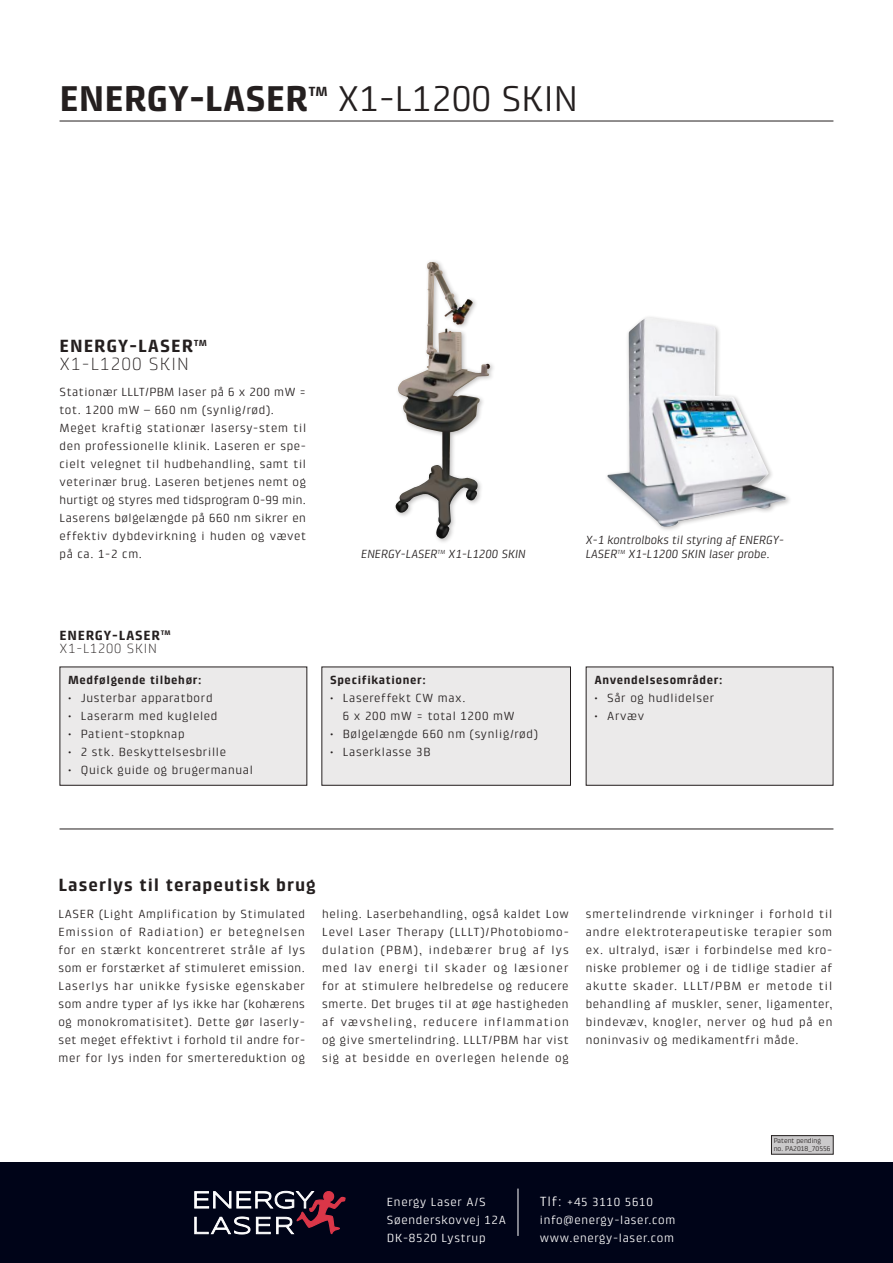
<style>
.page{position:relative;width:893px;height:1263px;background:#fff}
.page>*{position:absolute;margin:0;border:0;box-sizing:border-box;transform-origin:0 0}
.t1{font:700 36.45px "Klint Std";color:#241f1f}
.t2{font:36.45px "Klint Std";color:#241f1f}
.t3{font:700 18px/18px "Klint Std";letter-spacing:.055em;color:#241f1f}
.t4{font:700 13.5px/13.5px "Klint Std";letter-spacing:.055em;color:#241f1f}
.t5{font:12px/18px "Klint Std";letter-spacing:.055em;color:#241f1f;text-align:justify}
.t6{font:12px/18px "Klint Std";letter-spacing:.055em;color:#fff}
.t7{font:italic 12px/14.4px "Klint Std";color:#241f1f}
.t8{font:700 12px "Klint Std";letter-spacing:.055em;color:#241f1f}
.t9{font:7.05px/8.4px "Klint Std";color:#241f1f}
.s1{font-weight:300}
.s2{font-size:13.5px}
</style>
<div class="page">
<div style="left:0;top:1162px;width:893px;height:101px;background:#000418"></div>
<svg style="left:194px;top:1190px;width:151px;height:45px"></svg>
<hr style="left:518px;top:1188px;width:1px;height:48px;background:#fff">
<div style="left:771px;top:1135px;width:62px;height:19px;background:#cbcacb"></div>
<div style="left:771px;top:1135px;width:62px;height:19px;border:1px solid #241f1f"></div>
<hr style="left:60px;top:828px;width:773px;height:1px;background:#241f1f">
<img style="left:395px;top:262px;width:95px;height:278px">
<img style="left:607px;top:317px;width:179px;height:210px">
<hr style="left:60px;top:121px;width:773px;height:1px;background:#241f1f">
<div style="left:60px;top:667px;width:247px;height:118px;background:#ebeaea"></div>
<div style="left:60px;top:666px;width:247px;height:120px;border:1px solid #241f1f"></div>
<div style="left:322px;top:667px;width:248px;height:118px;background:#ebeaea"></div>
<div style="left:321px;top:666px;width:250px;height:120px;border:1px solid #241f1f"></div>
<div style="left:586px;top:667px;width:247px;height:118px;background:#ebeaea"></div>
<div style="left:586px;top:666px;width:247px;height:120px;border:1px solid #241f1f"></div>
<h1 class="t1" style="left:60px;top:78px;width:250px">ENERGY-LASER</h1>
<p class="t4" style="left:308px;top:85px;width:21px">TM</p>
<h1 class="t2" style="left:337px;top:78px;width:242px">X1-L1200 SKIN</h1>
<h2 class="t3" style="left:60px;top:337px;width:149px">ENERGY-LASER<sup>TM<br></sup><span class="s1">X1-L1200 SKIN</span></h2>
<p class="t5" style="left:60px;top:383px;width:248px;text-align:left">Stationær LLLT/PBM laser på 6 x 200 mW = tot. 1200 mW – 660 nm (synlig/rød).<br>Meget kraftig stationær lasersy-stem til den professionelle klinik. Laseren er spe&shy;cielt velegnet til hudbehandling, samt til veterinær brug. Laseren betjenes nemt og hurtigt og styres med tidsprogram 0-99 min.<br>Laserens bølgelængde på 660 nm sikrer en effektiv dybdevirkning i huden og vævet på ca. 1-2 cm.</p>
<p class="t7" style="left:361px;top:547px;width:166px">ENERGY-LASER<sup>TM</sup> X1-L1200 SKIN</p>
<p class="t4" style="left:60px;top:628px;width:113px">ENERGY-LASER<sup>TM<br></sup><span class="s1">X1-L1200 SKIN</span></p>
<p class="t8" style="left:68px;top:673px;width:135px">Medfølgende tilbehør:</p>
<p class="t5" style="left:68px;top:689px;width:146px">• Justerbar apparatbord</p>
<p class="t5" style="left:68px;top:707px;width:151px">• Laserarm med kugleled</p>
<p class="t5" style="left:68px;top:725px;width:118px">• Patient-stopknap</p>
<p class="t5" style="left:68px;top:743px;width:160px">• 2 stk. Beskyttelsesbrille</p>
<p class="t5" style="left:68px;top:761px;width:186px">• Quick guide og brugermanual</p>
<p class="t8" style="left:330px;top:673px;width:97px">Specifikationer:</p>
<p class="t5" style="left:343px;top:689px;width:173px;text-indent:-13px">• Lasereffekt CW max.<br>6 x 200 mW = total 1200 mW</p>
<p class="t5" style="left:330px;top:725px;width:209px">• Bølgelængde 660 nm (synlig/rød)</p>
<p class="t5" style="left:330px;top:743px;width:102px">• Laserklasse 3B</p>
<h2 class="t3" style="left:58px;top:876px;width:259px">Laserlys til terapeutisk brug</h2>
<p class="t7" style="left:586px;top:532px;width:200px">X-1 kontrolboks til styring af ENERGY-<br>LASER<sup>TM</sup> X1-L1200 SKIN laser probe.</p>
<p class="t8" style="left:594px;top:673px;width:130px">Anvendelsesområder:</p>
<p class="t5" style="left:594px;top:689px;width:121px">• Sår og hudlidelser</p>
<p class="t5" style="left:594px;top:707px;width:51px">• Arvæv</p>
<p class="t5" style="left:58px;top:905px;width:248px">LASER (Light Amplification by Stimulated Emission of Radiation) er betegnelsen for en stærkt koncentreret stråle af lys som er forstærket af stimuleret emission.<br>Laserlys har unikke fysiske egenskaber som andre typer af lys ikke har (kohærens og monokromatisitet). Dette gør laserly&shy;set meget effektivt i forhold til andre for&shy;mer for lys inden for smertereduktion og</p>
<p class="t5" style="left:322px;top:905px;width:248px">heling. Laserbehandling, også kaldet Low Level Laser Therapy (LLLT)/Photobiomo&shy;dulation (PBM), indebærer brug af lys med lav energi til skader og læsioner for at stimulere helbredelse og reducere smerte. Det bruges til at øge hastigheden af vævsheling, reducere inflammation og give smertelindring. LLLT/PBM har vist sig at besidde en overlegen helende og</p>
<p class="t5" style="left:586px;top:905px;width:248px">smertelindrende virkninger i forhold til andre elektroterapeutiske terapier som ex. ultralyd, især i forbindelse med kro&shy;niske problemer og i de tidlige stadier af akutte skader. LLLT/PBM er metode til behandling af muskler, sener, ligamenter, bindevæv, knogler, nerver og hud på en noninvasiv og medikamentfri måde.</p>
<p class="t6" style="left:387px;top:1193px;width:121px">Energy Laser A/S<br>Søenderskovvej 12A<br>DK-8520 Lystrup</p>
<p class="t6" style="left:540px;top:1193px;width:137px"><span class="s2">Tlf:</span> +45 3110 5610 info@energy-laser.com www.energy-laser.com</p>
<p class="t9" style="left:774px;top:1136px;width:59px">Patent pending no. PA2018_70556</p>
</div>
